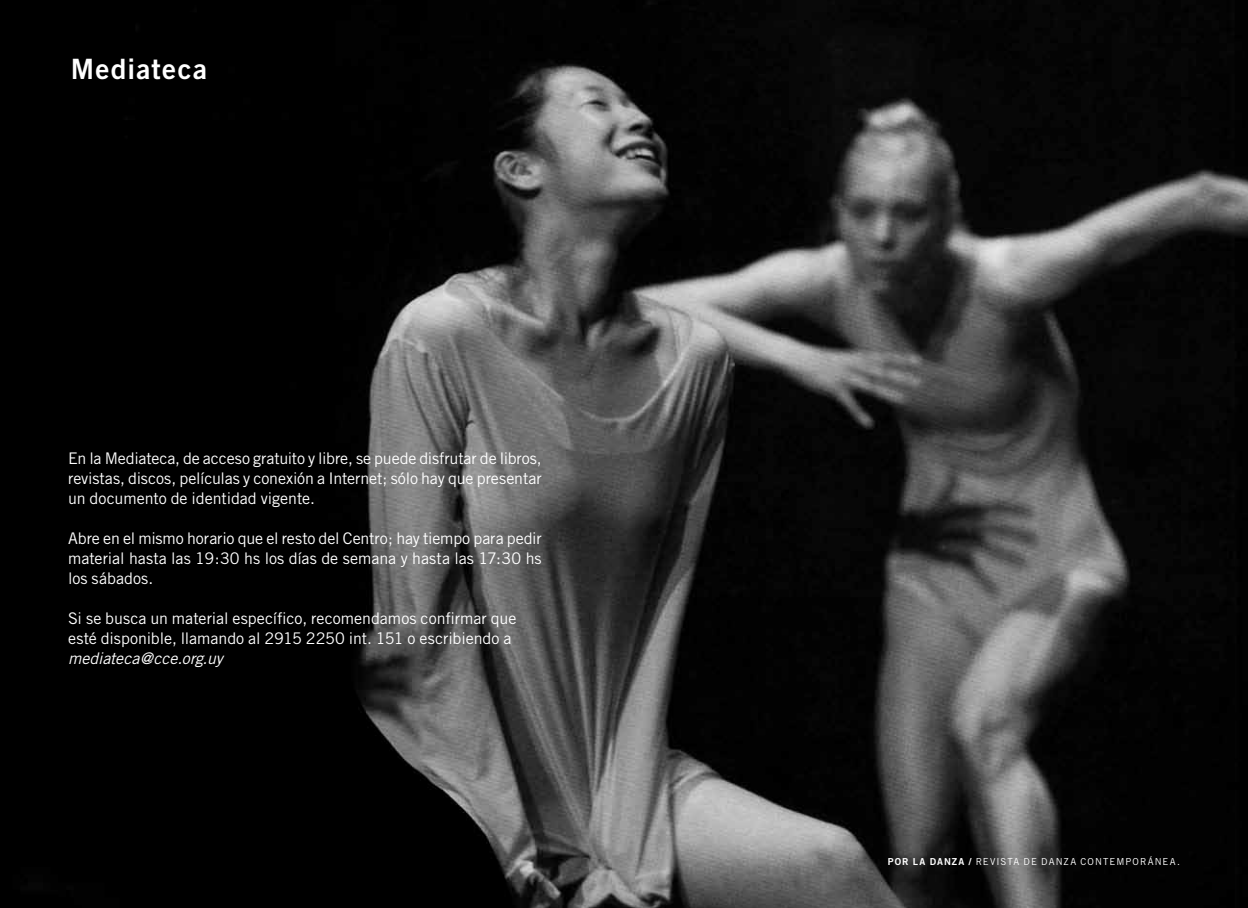
<style>
.page{position:relative;width:1248px;height:908px;background:#fff}
.page>*{position:absolute;margin:0;border:0;box-sizing:border-box;transform-origin:0 0}
.t1{font:28px "Trade Gothic Bold Two";letter-spacing:.045em;color:#fff}
.t2{font:16px/20px "Trade Gothic";letter-spacing:-.005em;color:#fff;text-align:justify}
.t3{font:italic 16px "Trade Gothic";letter-spacing:-.005em;color:#fff}
.t4{font:9.6px "Trade Gothic";letter-spacing:.125em;color:#fff}
.t5{font:9.6px "Trade Gothic Bold Two";letter-spacing:.115em;color:#fff}
.s1{font-family:"Trade Gothic"}
</style>
<div class="page">
<img style="left:0;top:0;width:1247px;height:907px">
<h1 class="t1" style="left:71px;top:52px;width:138px">Mediateca</h1>
<p class="t2" style="left:68px;top:447px;width:475px">En la Mediateca, de acceso gratuito y libre, se puede disfrutar de libros, revistas, discos, películas y conexión a I nternet; sólo hay que presentar un documento de identidad vigente.</p>
<p class="t2" style="left:68px;top:527px;width:475px">Abre en el mismo horario que el resto del Centro; hay tiempo para pedir material hasta las 19:30 hs los días de semana y hasta las 17:30 hs los sábados.</p>
<p class="t2" style="left:68px;top:607px;width:450px">Si se busca un material específico, recomendamos confirmar que esté disponible, llamando al 2915 2250 int. 151 o escribiendo a</p>
<p class="t3" style="left:68px;top:648px;width:156px">mediateca@cce.org.uy</p>
<p class="t5" style="left:887px;top:854px;width:110px">POR LA DANZA / <span class="s1">REVISTA</span></p>
<p class="t4" style="left:1023px;top:855px;width:26px">D E DAN</p>
<p class="t4" style="left:1063px;top:855px;width:25px">ZA CONT</p>
<p class="t4" style="left:1109px;top:855px;width:72px">EMPORÁN EA.</p>
</div>
